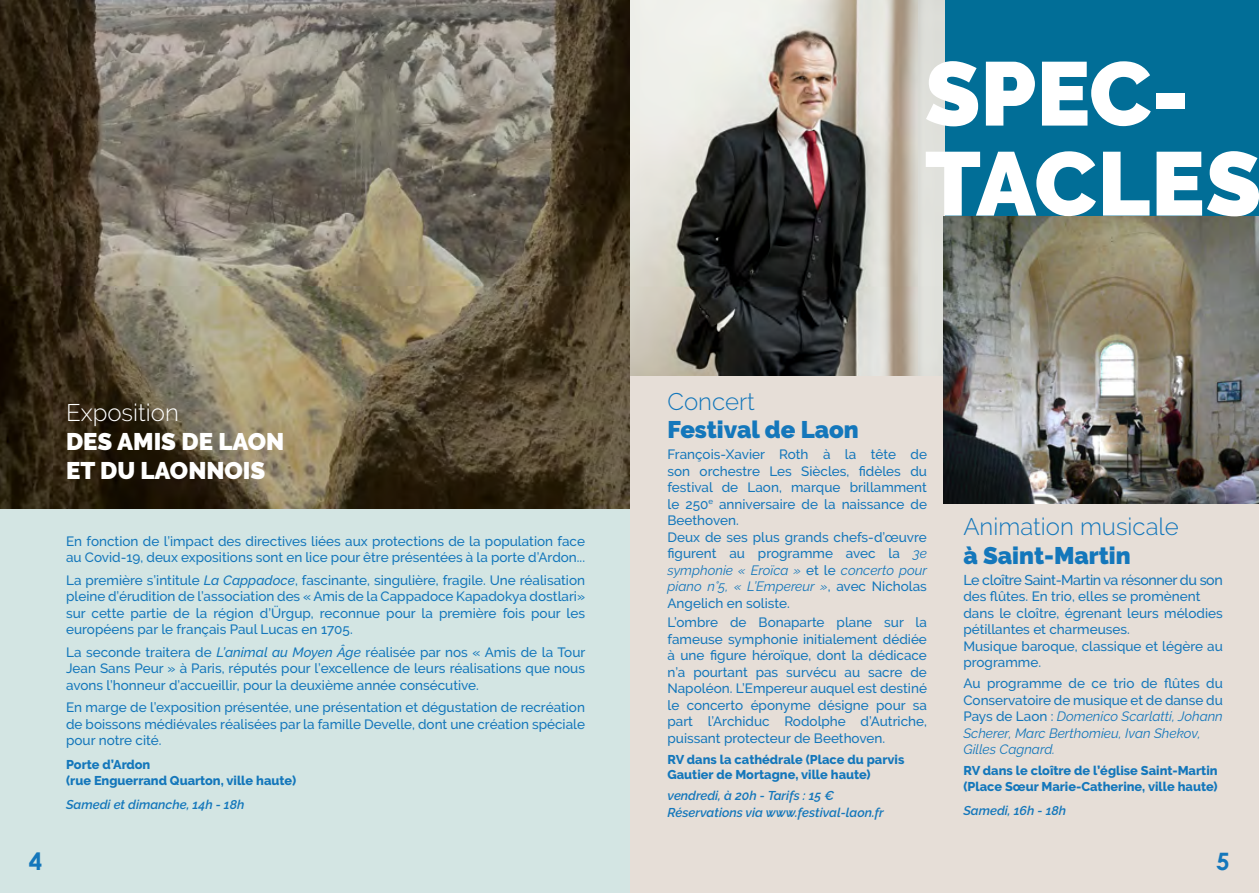
<style>
.page{position:relative;width:1259px;height:893px;background:#fff}
.page>*{position:absolute;margin:0;border:0;box-sizing:border-box;transform-origin:0 0}
.t1{font:900 90px/90px "Raleway";color:#fff}
.t2{font:900 24px "Raleway";color:#1477bb}
.t3{font:900 24px/28.8px "Raleway";color:#fff}
.t4{font:300 24px "Raleway";color:#1477bb}
.t5{font:300 24px "Raleway";color:#fff}
.t6{font:700 24px "Century Gothic";color:#1477bb}
.t7{font:500 14.25px "Raleway";letter-spacing:-.03em;color:#1477bb}
.t8{font:500 13.5px/16.5px "Raleway";color:#1477bb}
.t9{font:800 12.75px/15.3px "Raleway";color:#1477bb}
.t10{font:italic 600 12.75px/16.5px "Raleway";color:#1477bb}
.s1{font-style:italic}
.s2{font-weight:400;font-style:italic}
</style>
<div class="page">
<div style="left:629px;top:235px;width:630px;height:658px;background:#e6ded7"></div>
<div style="left:0;top:0;width:629px;height:893px;background:#d3e5e3"></div>
<div style="left:629px;top:0;width:630px;height:376px;background:#016e97"></div>
<img style="left:629px;top:0;width:315px;height:376px">
<img style="left:943px;top:217px;width:316px;height:286px">
<img style="left:0;top:0;width:629px;height:508px">
<h2 class="t5" style="left:66px;top:399px;width:114px">Exposition</h2>
<h2 class="t3" style="left:66px;top:427px;width:220px">DES AMIS DE LAON<br>ET DU LAONNOIS</h2>
<p class="t8" style="left:66px;top:533px;width:520px">En fonction de l’impact des directives liées aux protections de la population face au Covid-19, deux expositions sont en lice pour être présentées à la porte d’Ardon...</p>
<p class="t8" style="left:66px;top:572px;width:520px;text-align:justify">La première s’intitule <span class="s1">La Cappadoce</span>, fascinante, singulière, fragile. Une réalisation pleine d’érudition de l’association des « Amis de la Cappadoce Kapadokya dostlari» sur cette partie de la région d’Ürgup, reconnue pour la première fois pour les européens par le français Paul Lucas en 1705.</p>
<p class="t8" style="left:66px;top:644px;width:521px;text-align:justify">La seconde traitera de <span class="s1">L’animal au Moyen Âge</span> réalisée par nos « Amis de la Tour Jean Sans Peur » à Paris, réputés pour l’excellence de leurs réalisations que nous avons l’honneur d’accueillir, pour la deuxième année consécutive.</p>
<p class="t8" style="left:66px;top:699px;width:520px;text-align:justify">En marge de l’exposition présentée, une présentation et dégustation de recréation de boissons médiévales réalisées par la famille Develle, dont une création spéciale pour notre cité.</p>
<p class="t9" style="left:66px;top:757px;width:231px;line-height:15.8px">Porte d’Ardon<br>(rue Enguerrand Quarton, ville haute)</p>
<p class="t10" style="left:66px;top:796px;width:180px">Samedi et dimanche, 14h - 18h</p>
<h1 class="t1" style="left:925px;top:49px;width:338px">SPEC-<br>TACLES</h1>
<h2 class="t4" style="left:667px;top:387px;width:89px">Concert</h2>
<h2 class="t2" style="left:667px;top:416px;width:193px">Festival de Laon</h2>
<p class="t8" style="left:667px;top:446px;width:261px">François-Xavier Roth à la tête de son orchestre Les Siècles, fidèles du festival de Laon, marque brillamment le 250<sup>e</sup> anniversaire de la naissance de<br>Beethoven.<br>Deux de ses plus grands chefs-d’œuvre figurent au programme avec la <span class="s2">3e symphonie « Eroïca »</span> et le <span class="s2">concerto pour piano n°5, « L’Empereur »</span>, avec Nicholas<br>Angelich en soliste.</p>
<p class="t8" style="left:667px;top:614px;width:261px;text-align:justify">L’ombre de Bonaparte plane sur la fameuse symphonie initialement dédiée à une figure héroïque, dont la dédicace n’a pourtant pas survécu au sacre de Napoléon. L’Empereur auquel est destiné le concerto éponyme désigne pour sa part l’Archiduc Rodolphe d’Autriche, puissant protecteur de Beethoven.</p>
<p class="t9" style="left:667px;top:752px;width:238px">RV dans la cathédrale (Place du parvis<br>Gautier de Mortagne, ville haute)</p>
<p class="t10" style="left:667px;top:787px;width:218px">vendredi, à 20h - Tarifs : 15 €<br>Réservations via www.festival-laon.fr</p>
<h2 class="t4" style="left:963px;top:512px;width:217px">Animation musicale</h2>
<h2 class="t2" style="left:963px;top:541px;width:169px">à Saint-Martin</h2>
<p class="t7" style="left:963px;top:571px;width:261px">Le cloître Saint-Martin va résonner du son</p>
<p class="t8" style="left:963px;top:588px;width:261px">des flûtes. En trio, elles se promènent dans le cloître, égrenant leurs mélodies pétillantes et charmeuses.<br>Musique baroque, classique et légère au programme.</p>
<p class="t8" style="left:963px;top:675px;width:261px">Au programme de ce trio de flûtes du Conservatoire de musique et de danse du Pays de Laon : <span class="s2">Domenico Scarlatti, Johann Scherer, Marc Berthomieu, Ivan Shekov, Gilles Cagnard.</span></p>
<p class="t9" style="left:963px;top:763px;width:256px">RV dans le cloître de l’église Saint-Martin (Place Sœur Marie-Catherine, ville haute)</p>
<p class="t10" style="left:963px;top:802px;width:104px">Samedi, 16h - 18h</p>
<h2 class="t6" style="left:29px;top:846px;width:15px">4</h2>
<h2 class="t6" style="left:1216px;top:846px;width:15px">5</h2>
</div>
